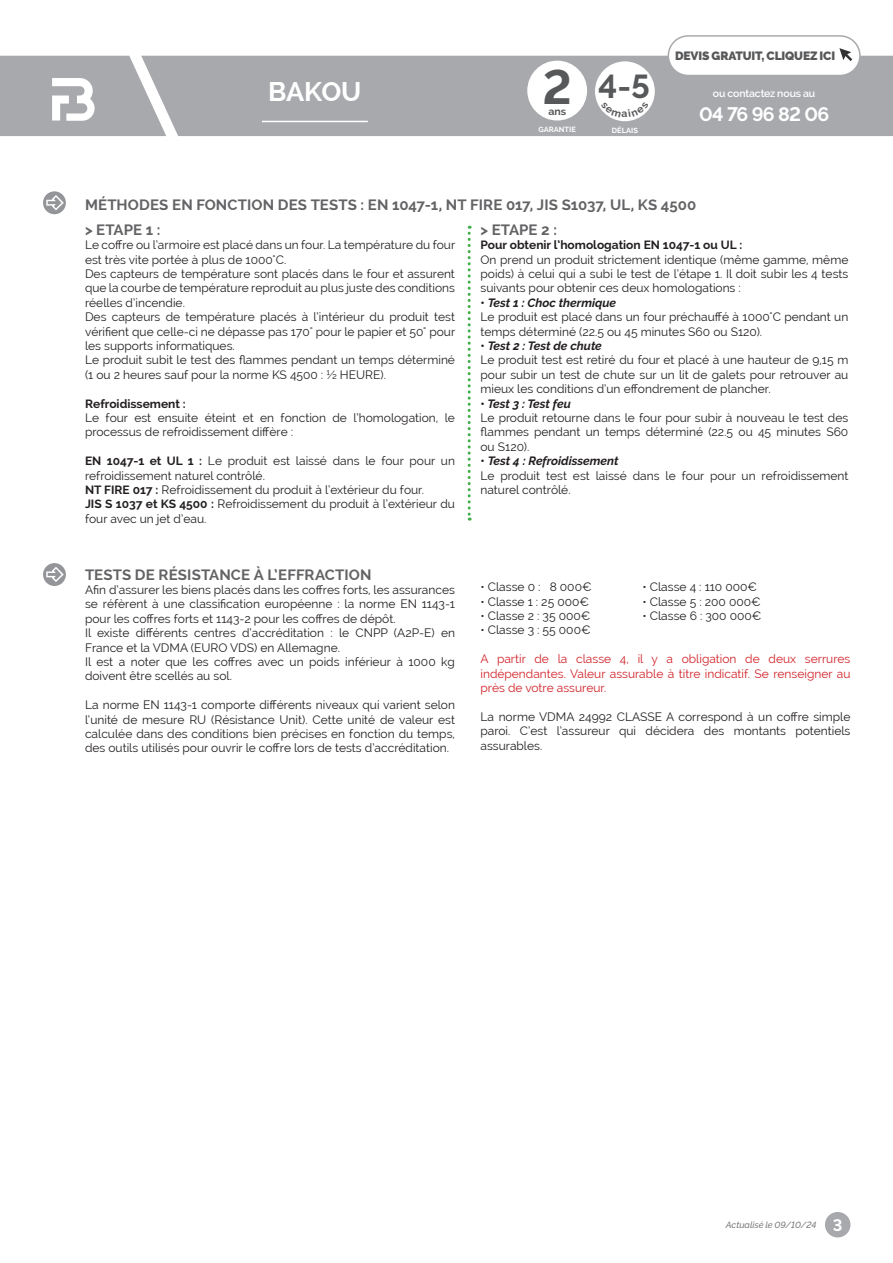
<style>
.page{position:relative;width:893px;height:1263px;background:#fff}
.page>*{position:absolute;margin:0;border:0;box-sizing:border-box;transform-origin:0 0}
.t1{font:700 48px "Raleway";color:#57585a}
.t2{font:700 33px "Raleway";color:#57585a}
.t3{font:700 27px "Raleway";letter-spacing:-.005em;color:#fff}
.t4{font:700 19.5px "Raleway";letter-spacing:-.045em;color:#fff}
.t5{font:700 15px/24.5px "Raleway";letter-spacing:.005em;color:#636366}
.t6{font:12px/14.4px "Raleway";color:#231f20}
.t7{font:12px/14.4px "Raleway";color:#d1232a;text-align:justify}
.t8{font:700 12px "Raleway";color:#231f20}
.t9{font:900 12px "Raleway";letter-spacing:-.01em;color:#57585a}
.t10{font:600 10.5px "Raleway";letter-spacing:-.01em;color:#fff}
.t11{font:700 10.5px "Raleway";color:#57585a}
.t12{font:italic 500 9px "Raleway";color:#787878}
.t13{font:700 7.5px "Raleway";color:#fff}
.s1{font-weight:700}
.s2{font-weight:700;font-style:italic}
.s3{font-weight:700;font-style:normal;font-size:16.5px;color:#fff}
</style>
<div class="page">
<div style="left:43px;top:191px;width:23px;height:23px;background:#939598;border-radius:50%"></div>
<svg style="left:46px;top:195px;width:18px;height:15px"></svg>
<div style="left:43px;top:563px;width:23px;height:23px;background:#939598;border-radius:50%"></div>
<svg style="left:46px;top:567px;width:18px;height:15px"></svg>
<svg style="left:468px;top:226px;width:3px;height:295px"></svg>
<div style="left:0;top:56px;width:893px;height:80px;background:#a8a9ad"></div>
<hr style="left:262px;top:121px;width:106px;height:1px;background:#fff">
<div style="left:825px;top:1212px;width:25px;height:25px;background:#a8a9ad;border-radius:50%"></div>
<svg style="left:52px;top:78px;width:43px;height:43px"></svg>
<div style="left:527px;top:61px;width:60px;height:59px;background:#fff;border-radius:50%"></div>
<div style="left:595px;top:61px;width:60px;height:60px;background:#fff;border-radius:50%"></div>
<div style="left:668px;top:36px;width:192px;height:39px;background:#fff;border-radius:20px"></div>
<div style="left:668px;top:35px;width:193px;height:41px;border:2px solid #a8a9ad;border-radius:20px"></div>
<svg style="left:839px;top:48px;width:13px;height:13px"></svg>
<svg style="left:601px;top:109px;width:48px;height:9px"></svg>
<h3 class="t3" style="left:268px;top:76px;width:91px">Bakou</h3>
<h1 class="t1" style="left:542px;top:59px;width:31px">2</h1>
<p class="t11" style="left:548px;top:105px;width:19px">ans</p>
<p class="t13" style="left:538px;top:125px;width:39px">GARANTIE</p>
<h2 class="t2" style="left:598px;top:68px;width:53px">4-5</h2>
<p class="t13" style="left:612px;top:126px;width:28px">DÉLAIS</p>
<p class="t9" style="left:675px;top:49px;width:162px">DEVIS GRATUIT, CLIQUEZ ICI</p>
<p class="t10" style="left:713px;top:88px;width:104px">ou contactez nous au</p>
<h3 class="t4" style="left:699px;top:103px;width:132px">04 76 96 82 06</h3>
<p class="t5" style="left:85px;top:193px;width:613px">MÉTHODES EN FONCTION DES TESTS : EN 1047-1, NT FIRE 017, JIS S1037, UL, KS 4500 &gt; ETAPE 1 :</p>
<p class="t6" style="left:85px;top:238px;width:372px">Le coffre ou l’armoire est placé dans un four. La température du four est très vite portée à plus de 1000°C.<br>Des capteurs de température sont placés dans le four et assurent que la courbe de température reproduit au plus juste des conditions réelles d’incendie.<br>Des capteurs de température placés à l’intérieur du produit test vérifient que celle-ci ne dépasse pas 170° pour le papier et 50° pour les supports informatiques.<br>Le produit subit le test des flammes pendant un temps déterminé (1 ou 2 heures sauf pour la norme KS 4500 : ½ HEURE).</p>
<p class="t8" style="left:85px;top:396px;width:102px">Refroidissement :</p>
<p class="t6" style="left:85px;top:410px;width:371px">Le four est ensuite éteint et en fonction de l’homologation, le processus de refroidissement diffère :</p>
<p class="t6" style="left:85px;top:454px;width:371px"><span class="s1">EN 1047-1 et UL 1 :</span> Le produit est laissé dans le four pour un refroidissement naturel contrôlé.<br><span class="s1">NT FIRE 017 :</span> Refroidissement du produit à l’extérieur du four.<br><span class="s1">JIS S 1037 et KS 4500 :</span> Refroidissement du produit à l’extérieur du four avec un jet d’eau.</p>
<p class="t5" style="left:480px;top:217px;width:78px">&gt; ETAPE 2 :</p>
<p class="t8" style="left:480px;top:238px;width:263px">Pour obtenir l’homologation EN 1047-1 ou UL :</p>
<p class="t6" style="left:480px;top:252px;width:369px;text-align:justify">On prend un produit strictement identique (même gamme, même poids) à celui qui a subi le test de l’étape 1. Il doit subir les 4 tests suivants pour obtenir ces deux homologations :</p>
<p class="t6" style="left:480px;top:295px;width:369px"><span class="s1">•</span> <span class="s2">Test 1 : Choc thermique<br></span>Le produit est placé dans un four préchauffé à 1000°C pendant un temps déterminé (22.5 ou 45 minutes S60 ou S120).</p>
<p class="t6" style="left:480px;top:338px;width:369px"><span class="s1">•</span> <span class="s2">Test 2 : Test de chute<br></span>Le produit test est retiré du four et placé à une hauteur de 9,15 m pour subir un test de chute sur un lit de galets pour retrouver au mieux les conditions d’un effondrement de plancher.</p>
<p class="t6" style="left:480px;top:396px;width:369px"><span class="s1">•</span> <span class="s2">Test 3 : Test feu<br></span>Le produit retourne dans le four pour subir à nouveau le test des flammes pendant un temps déterminé (22.5 ou 45 minutes S60 ou S120).</p>
<p class="t6" style="left:480px;top:454px;width:369px"><span class="s1">•</span> <span class="s2">Test 4 : Refroidissement<br></span>Le produit test est laissé dans le four pour un refroidissement naturel contrôlé.</p>
<p class="t5" style="left:85px;top:562px;width:288px">TESTS DE RÉSISTANCE À L’EFFRACTION</p>
<p class="t6" style="left:85px;top:582px;width:371px">Afin d’assurer les biens placés dans les coffres forts, les assurances se réfèrent à une classification européenne : la norme EN 1143-1 pour les coffres forts et 1143-2 pour les coffres de dépôt.<br>Il existe différents centres d’accréditation : le CNPP (A2P-E) en France et la VDMA (EURO VDS) en Allemagne.<br>Il est a noter que les coffres avec un poids inférieur à 1000 kg doivent être scellés au sol.</p>
<p class="t6" style="left:85px;top:698px;width:371px;text-align:justify">La norme EN 1143-1 comporte différents niveaux qui varient selon l’unité de mesure RU (Résistance Unit). Cette unité de valeur est calculée dans des conditions bien précises en fonction du temps, des outils utilisés pour ouvrir le coffre lors de tests d’accréditation.</p>
<p class="t6" style="left:480px;top:580px;width:113px">• Classe 0 : 8 000€</p>
<p class="t6" style="left:642px;top:580px;width:116px">• Classe 4 : 110 000€</p>
<p class="t6" style="left:480px;top:594px;width:110px">• Classe 1 : 25 000€</p>
<p class="t6" style="left:642px;top:594px;width:120px">• Classe 5 : 200 000€</p>
<p class="t6" style="left:480px;top:608px;width:111px">• Classe 2 : 35 000€</p>
<p class="t6" style="left:642px;top:608px;width:120px">• Classe 6 : 300 000€</p>
<p class="t6" style="left:480px;top:623px;width:112px">• Classe 3 : 55 000€</p>
<p class="t7" style="left:480px;top:652px;width:371px">A partir de la classe 4, il y a obligation de deux serrures indépendantes. Valeur assurable à titre indicatif. Se renseigner au près de votre assureur.</p>
<p class="t6" style="left:480px;top:709px;width:371px;text-align:justify">La norme VDMA 24992 CLASSE A correspond à un coffre simple paroi. C’est l’assureur qui décidera des montants potentiels assurables.</p>
<p class="t12" style="left:726px;top:1219px;width:118px">Actualisé le 09/10/24 <span class="s3">3</span></p>
</div>
